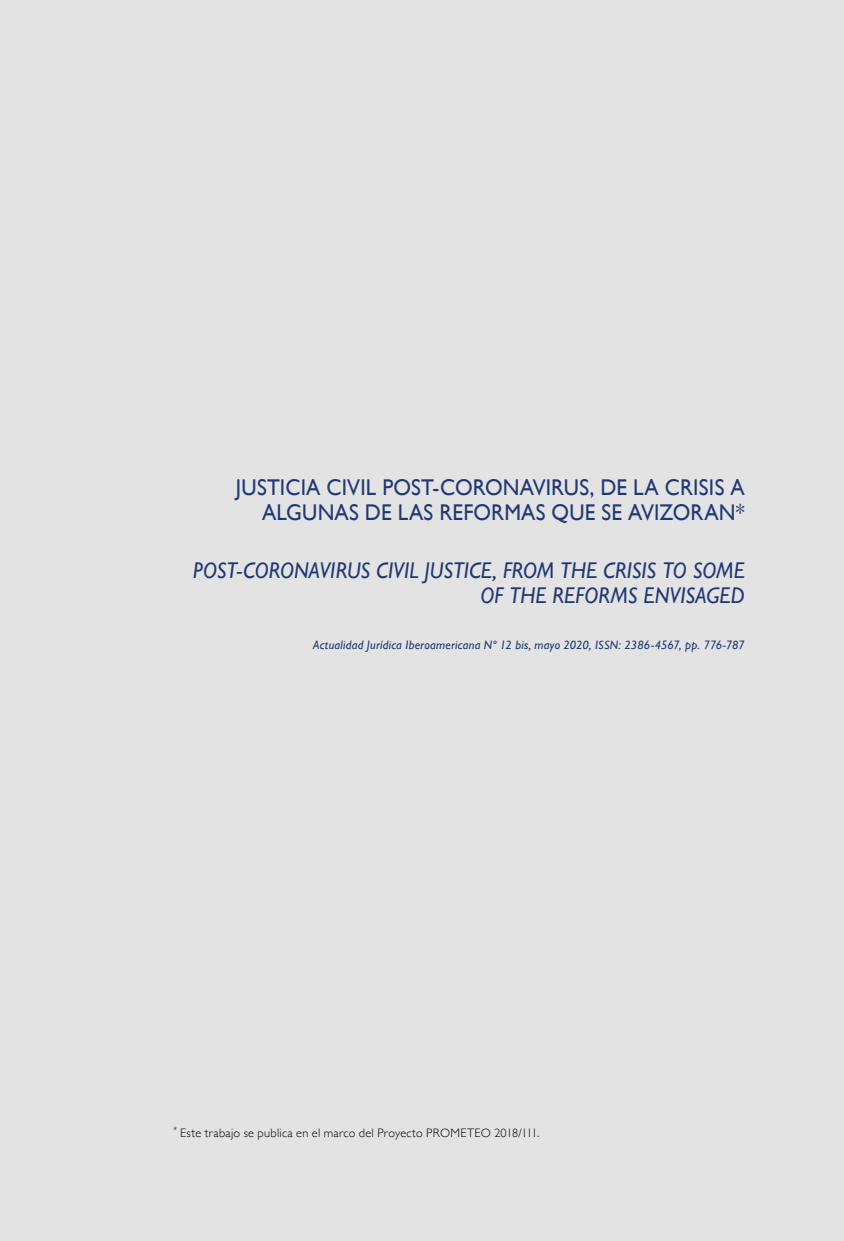
<style>
.page{position:relative;width:844px;height:1241px;background:#fff}
.page>*{position:absolute;margin:0;border:0;box-sizing:border-box;transform-origin:0 0}
.t1{font:22.75px/24.5px "Gill Sans";letter-spacing:.005em;color:#203876;text-align:right;scale:.94 1}
.t2{font:italic 22.75px/24.5px "Gill Sans";color:#203876;text-align:right;scale:.94 1}
.t3{font:italic 12.25px "Gill Sans";letter-spacing:.02em;color:#203876}
.t4{font:300 12.25px "Gill Sans";letter-spacing:.025em;color:#000}
</style>
<div class="page">
<div style="left:0;top:0;width:843px;height:1240px;background:#e3e3e3"></div>
<p class="t1" style="left:236px;top:475px;width:542px">JUSTICIA CIVIL POST-CORONAVIRUS, DE LA CRISIS A<br>ALGUNAS DE LAS REFORMAS QUE SE AVIZORAN*</p>
<p class="t2" style="left:193px;top:558px;width:588px">POST-CORONAVIRUS CIVIL JUSTICE, FROM THE CRISIS TO SOME<br>OF THE REFORMS ENVISAGED</p>
<p class="t3" style="left:313px;top:638px;width:433px">Actualidad Jurídica Iberoamericana Nº 12 bis, mayo 2020, ISSN: 2386-4567, pp. 776-787</p>
<p class="t4" style="left:174px;top:1122px;width:367px"><sup>*</sup> Este trabajo se publica en el marco del Proyecto PROMETEO 2018/111.</p>
</div>
